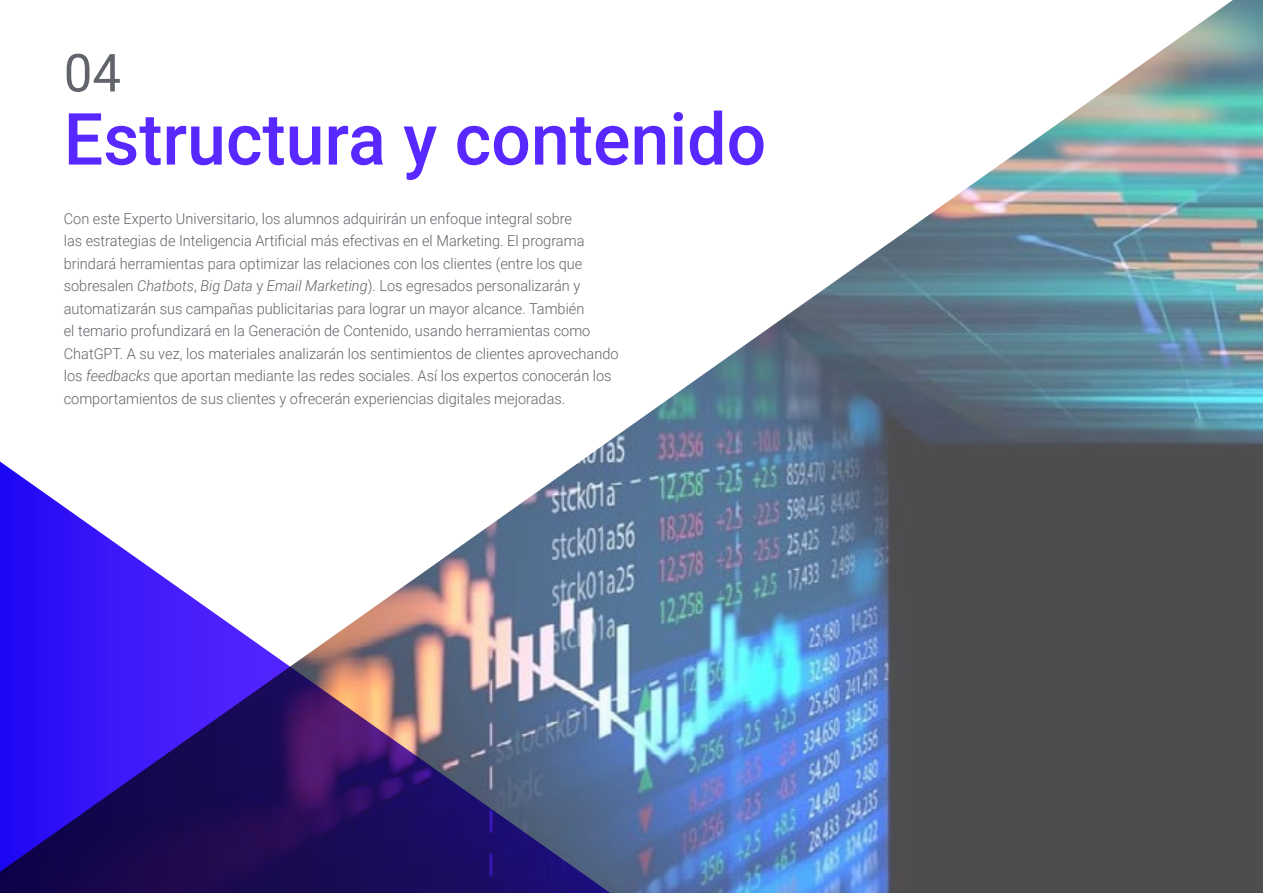
<style>
.page{position:relative;width:1263px;height:893px;background:#fff}
.page>*{position:absolute;margin:0;border:0;box-sizing:border-box;transform-origin:0 0}
.t1{font:500 72px "Roboto";color:#5927ff}
.t2{font:52.5px "Roboto";color:#61646a}
.t3{font:300 15px/22.5px "Roboto";color:#61646a}
.s1{font-style:italic}
</style>
<div class="page">
<img style="left:602px;top:0;width:661px;height:893px">
<svg style="left:0;top:446px;width:640px;height:447px"></svg>
<h2 class="t2" style="left:64px;top:36px;width:59px">04</h2>
<h1 class="t1" style="left:64px;top:89px;width:704px">Estructura y contenido</h1>
<p class="t3" style="left:64px;top:207px;width:556px">Con este Experto Universitario, los alumnos adquirirán un enfoque integral sobre<br>las estrategias de Inteligencia Artificial más efectivas en el Marketing. El programa brindará herramientas para optimizar las relaciones con los clientes (entre los que sobresalen <span class="s1">Chatbots</span>, <span class="s1">Big Data</span> y <span class="s1">Email Marketing</span>). Los egresados personalizarán y automatizarán sus campañas publicitarias para lograr un mayor alcance. También<br>el temario profundizará en la Generación de Contenido, usando herramientas como ChatGPT. A su vez, los materiales analizarán los sentimientos de clientes aprovechando los <span class="s1">feedbacks</span> que aportan mediante las redes sociales. Así los expertos conocerán los comportamientos de sus clientes y ofrecerán experiencias digitales mejoradas.</p>
</div>
